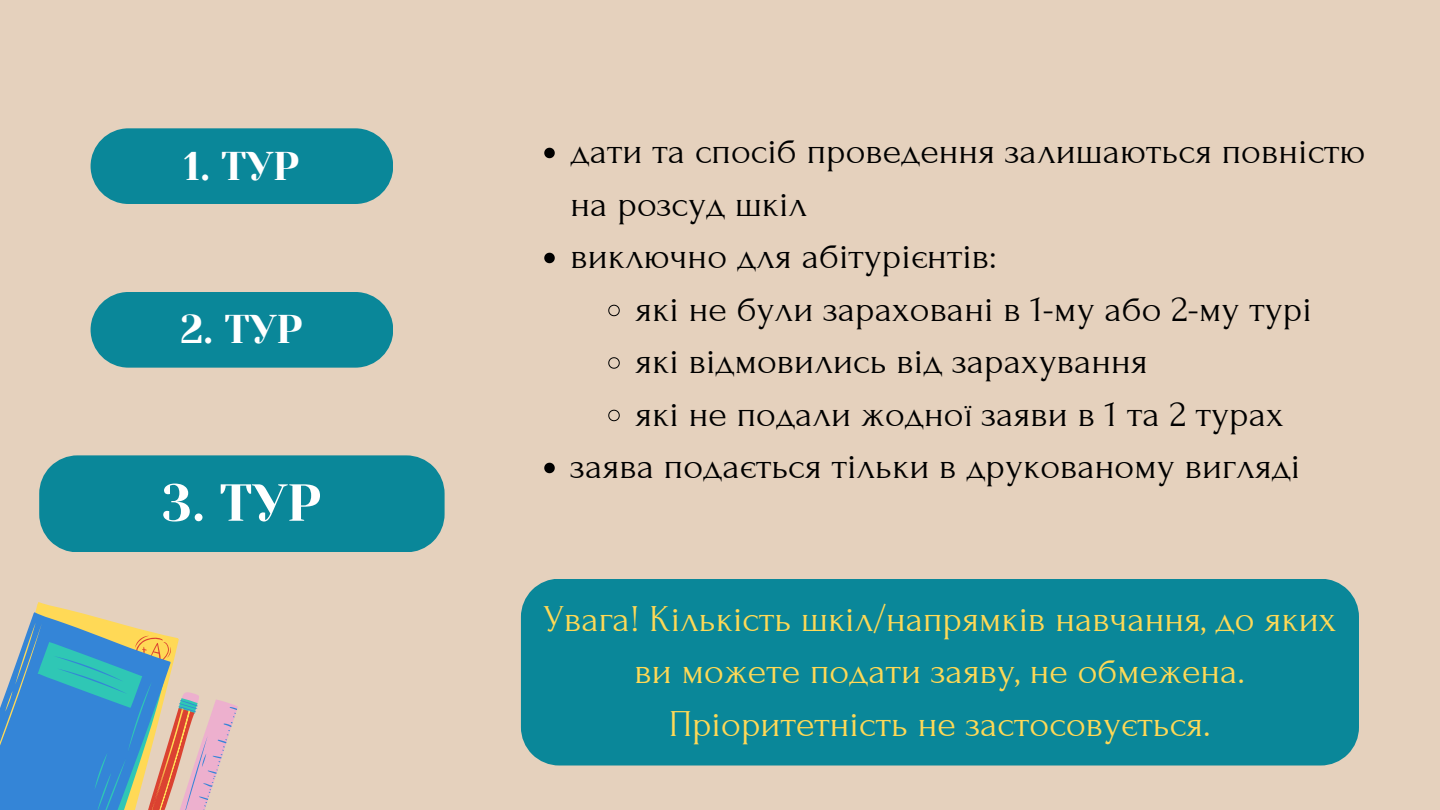
<style>
.page{position:relative;width:1440px;height:810px;background:#e5d1bd}
.page>*{position:absolute;margin:0;border:0;box-sizing:border-box;transform-origin:0 0}
.t1{font:52px "Yeseva One";color:#fff}
.t2{font:40px "Yeseva One";color:#fff}
.t3{font:38px/52.5px "Forum";color:#000}
.t4{font:38px/52.5px "Forum";color:#ffd956;text-align:center}
</style>
<div class="page">
<svg style="left:0;top:608px;width:238px;height:202px"></svg>
<div style="left:91px;top:128px;width:302px;height:76px;background:#0a8799;border-radius:38px"></div>
<svg style="left:544px;top:148px;width:11px;height:10px"></svg>
<svg style="left:544px;top:253px;width:11px;height:10px"></svg>
<svg style="left:608px;top:304px;width:12px;height:13px"></svg>
<svg style="left:608px;top:357px;width:12px;height:12px"></svg>
<svg style="left:608px;top:409px;width:12px;height:13px"></svg>
<svg style="left:544px;top:463px;width:11px;height:10px"></svg>
<div style="left:91px;top:292px;width:302px;height:76px;background:#0a8799;border-radius:38px"></div>
<div style="left:39px;top:455px;width:406px;height:97px;background:#0a8799"></div>
<div style="left:521px;top:579px;width:838px;height:187px;background:#0a8799"></div>
<p class="t2" style="left:184px;top:143px;width:118px">1. ТУР</p>
<p class="t3" style="left:571px;top:126px;width:797px">дати та спосіб проведення залишаються повністю на розсуд шкіл</p>
<p class="t3" style="left:571px;top:231px;width:428px">виключно для абітурієнтів:</p>
<p class="t3" style="left:635px;top:283px;width:678px">які не були зараховані в 1-му або 2-му турі</p>
<p class="t3" style="left:635px;top:336px;width:514px">які відмовились від зарахування</p>
<p class="t3" style="left:635px;top:388px;width:650px">які не подали жодної заяви в 1 та 2 турах</p>
<p class="t3" style="left:571px;top:441px;width:731px">заява подається тільки в друкованому вигляді</p>
<p class="t2" style="left:181px;top:307px;width:124px">2. ТУР</p>
<p class="t1" style="left:162px;top:473px;width:161px">3. ТУР</p>
<p class="t4" style="left:543px;top:593px;width:795px">Увага! Кількість шкіл/напрямків навчання, до яких ви можете подати заяву, не обмежена.<br>Пріоритетність не застосовується.</p>
</div>
